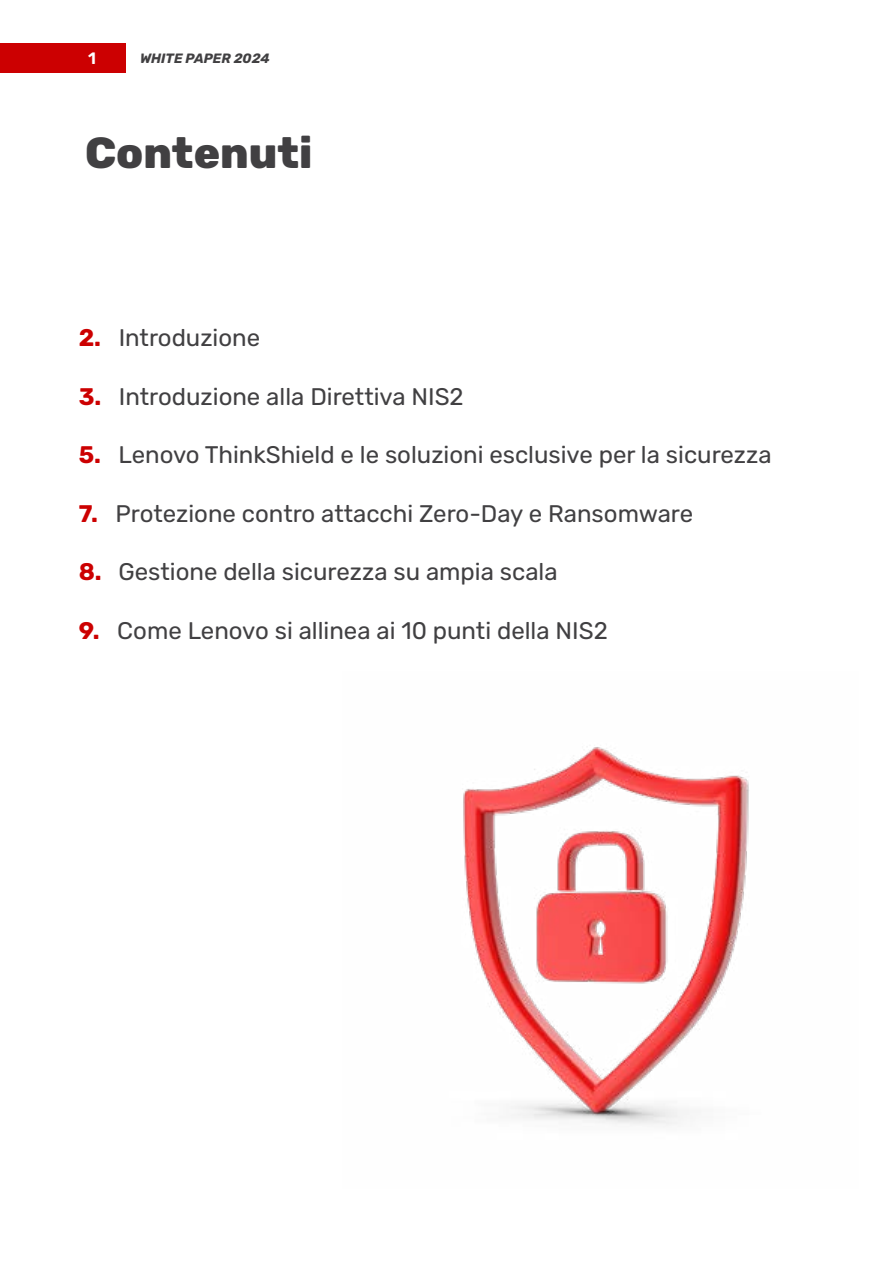
<style>
.page{position:relative;width:893px;height:1263px;background:#fff}
.page>*{position:absolute;margin:0;border:0;box-sizing:border-box;transform-origin:0 0}
.t1{font:800 43.5px "Rubik";color:#414042}
.t2{font:24px "Rubik";color:#414042}
.t3{font:600 16.5px "Rubik";color:#fff}
.t4{font:italic 700 13.5px "Rubik";color:#414042}
.s1{font-weight:700;color:#cc0001}
</style>
<div class="page">
<img style="left:463px;top:747px;width:286px;height:379px">
<div style="left:0;top:43px;width:125px;height:30px;background:#cc0001"></div>
<p class="t3" style="left:88px;top:49px;width:9px">1</p>
<p class="t4" style="left:140px;top:51px;width:131px">WHITE PAPER 2024</p>
<h1 class="t1" style="left:85px;top:127px;width:229px">Contenuti</h1>
<p class="t2" style="left:79px;top:324px;width:183px"><span class="s1">2.</span> Introduzione</p>
<p class="t2" style="left:79px;top:383px;width:387px"><span class="s1">3.</span> Introduzione alla Direttiva NIS2</p>
<p class="t2" style="left:79px;top:441px;width:694px"><span class="s1">5.</span> Lenovo ThinkShield e le soluzioni esclusive per la sicurezza</p>
<p class="t2" style="left:79px;top:500px;width:616px"><span class="s1">7.</span> Protezione contro attacchi Zero-Day e Ransomware</p>
<p class="t2" style="left:79px;top:558px;width:480px"><span class="s1">8.</span> Gestione della sicurezza su ampia scala</p>
<p class="t2" style="left:79px;top:617px;width:531px"><span class="s1">9.</span> Come Lenovo si allinea ai 10 punti della NIS2</p>
</div>
